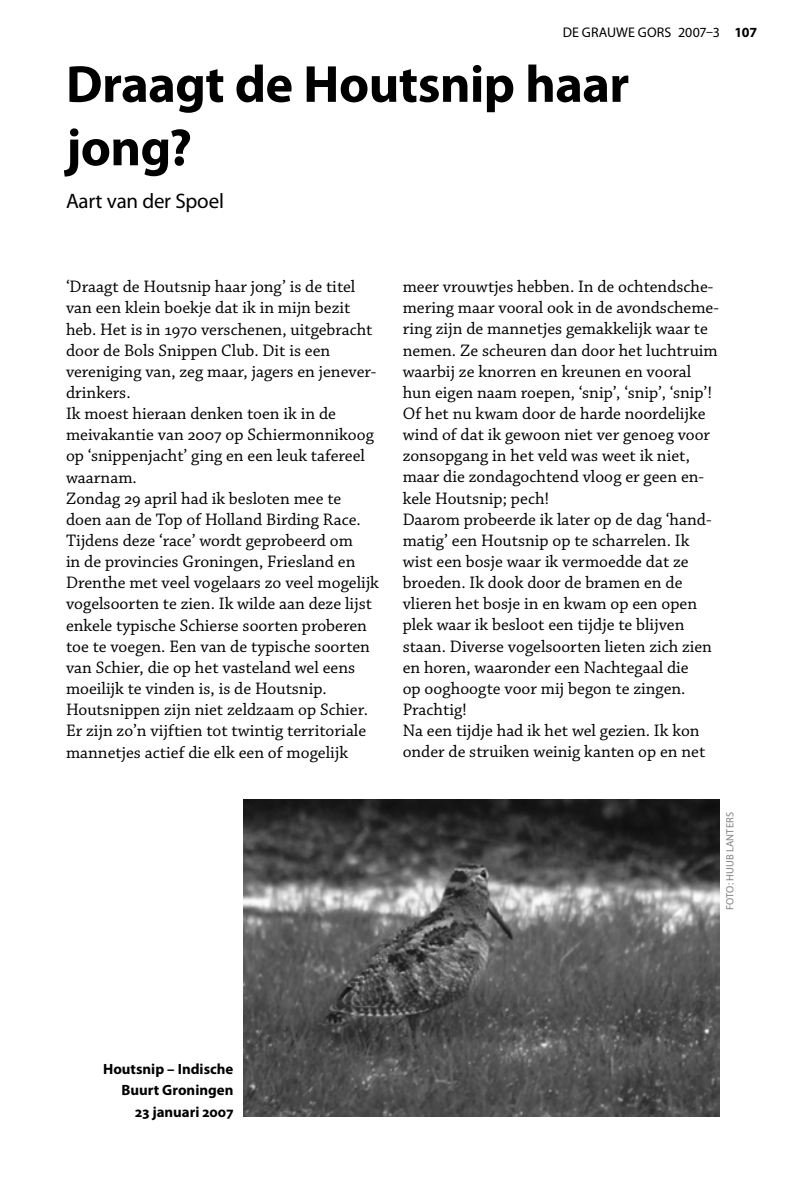
<style>
.page{position:relative;width:794px;height:1191px;background:#fff}
.page>*{position:absolute;margin:0;border:0;box-sizing:border-box;transform-origin:0 0}
.t1{font:700 52.5px/63.4px "Myriad Pro";letter-spacing:-.01em;color:#000}
.t2{font:21px "Myriad Pro";letter-spacing:-.01em;color:#000}
.t3{font:17.5px/21.2px "Chaparral Pro";color:#000}
.t4{font:700 14.88px/21.2px "Myriad Pro";color:#000;text-align:right}
.t5{font:14px "Myriad Pro";letter-spacing:.005em;color:#000}
.t6{font:10.5px "Myriad Pro";letter-spacing:.01em;color:#818084}
.s1{font-weight:700}
</style>
<div class="page">
<img style="left:243px;top:799px;width:476px;height:317px">
<p class="t5" style="left:563px;top:24px;width:196px">de grauwe gors 2007–3 <span class="s1">107</span></p>
<p class="t1" style="left:66px;top:51px;width:565px">Draagt de Houtsnip haar jong?</p>
<p class="t2" style="left:66px;top:187px;width:159px">Aart van der Spoel</p>
<p class="t3" style="left:66px;top:277px;width:314px">‘Draagt de Houtsnip haar jong’ is de titel van een klein boekje dat ik in mijn bezit heb. Het is in 1970 verschenen, uitgebracht door de Bols Snippen Club. Dit is een vereniging van, zeg maar, jagers en jenever&shy;drinkers.<br>Ik moest hieraan denken toen ik in de meivakantie van 2007 op Schiermonnikoog op ‘snippenjacht’ ging en een leuk tafereel waarnam.<br>Zondag 29 april had ik besloten mee te doen aan de Top of Holland Birding Race.<br>Tijdens deze ‘race’ wordt geprobeerd om<br>in de provincies Groningen, Friesland en Drenthe met veel vogelaars zo veel mogelijk vogelsoorten te zien. Ik wilde aan deze lijst enkele typische Schierse soorten proberen toe te voegen. Een van de typische soorten van Schier, die op het vasteland wel eens moeilijk te vinden is, is de Houtsnip.<br>Houtsnippen zijn niet zeldzaam op Schier.<br>Er zijn zo’n vijftien tot twintig territoriale mannetjes actief die elk een of mogelijk</p>
<p class="t3" style="left:403px;top:277px;width:318px">meer vrouwtjes hebben. In de ochtendsche&shy;mering maar vooral ook in de avondscheme&shy;ring zijn de mannetjes gemakkelijk waar te nemen. Ze scheuren dan door het luchtruim waarbij ze knorren en kreunen en vooral hun eigen naam roepen, ‘snip’, ‘snip’, ‘snip’!<br>Of het nu kwam door de harde noordelijke wind of dat ik gewoon niet ver genoeg voor zonsopgang in het veld was weet ik niet, maar die zondagochtend vloog er geen en&shy;kele Houtsnip; pech!<br>Daarom probeerde ik later op de dag ‘hand&shy;matig’ een Houtsnip op te scharrelen. Ik wist een bosje waar ik vermoedde dat ze broeden. Ik dook door de bramen en de vlieren het bosje in en kwam op een open plek waar ik besloot een tijdje te blijven staan. Diverse vogelsoorten lieten zich zien en horen, waaronder een Nachtegaal die<br>op ooghoogte voor mij begon te zingen.<br>Prachtig!<br>Na een tijdje had ik het wel gezien. Ik kon onder de struiken weinig kanten op en net</p>
<p class="t6" style="left:723px;top:910px;width:100px;rotate:-90deg">foto: Huub Lanters</p>
<p class="t4" style="left:103px;top:1058px;width:132px">Houtsnip – Indische<br>Buurt Groningen<br>23 januari 2007</p>
</div>
